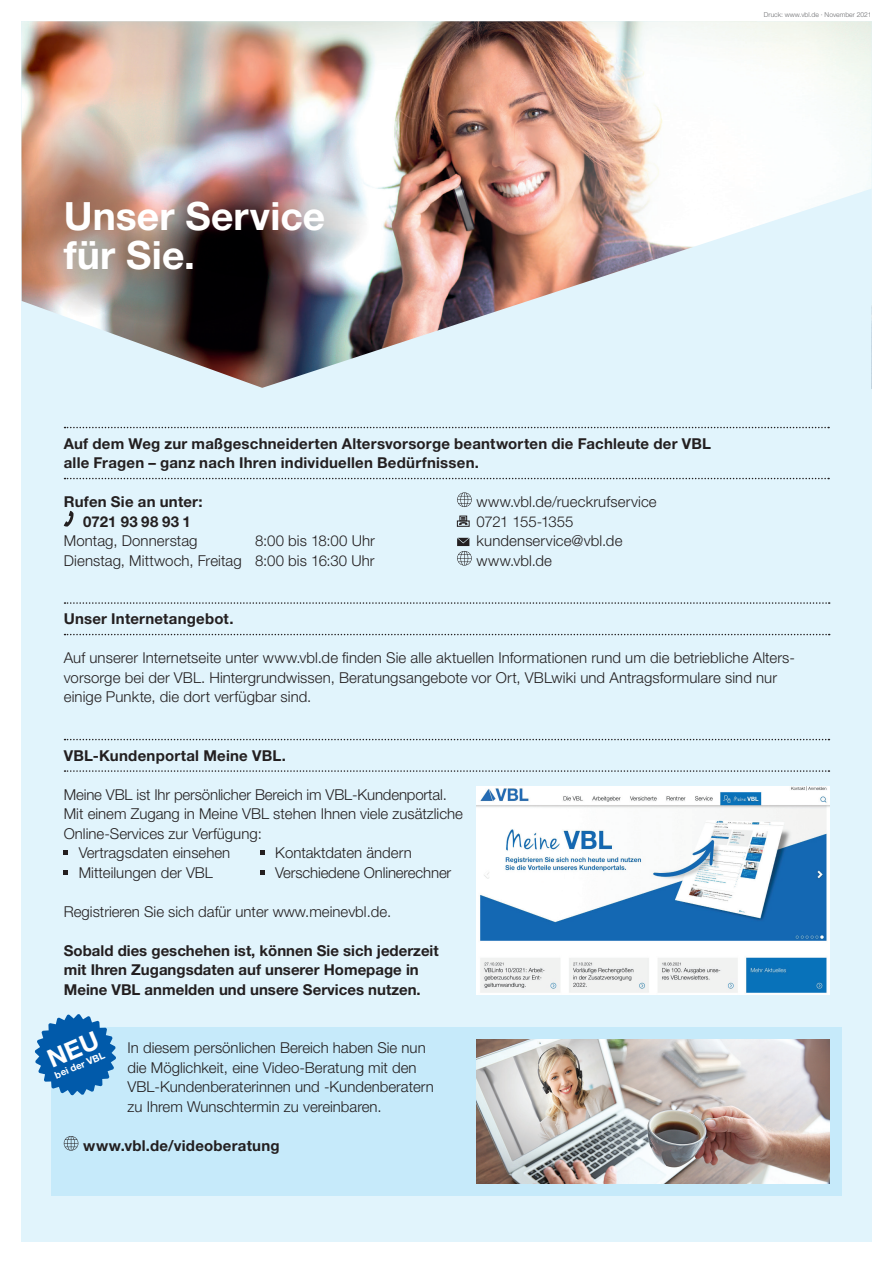
<style>
.page{position:relative;width:893px;height:1263px;background:#fff}
.page>*{position:absolute;margin:0;border:0;box-sizing:border-box;transform-origin:0 0}
.t1{font:700 39px/39px "Helvetica Neue LT Pro";letter-spacing:.005em;color:#fff}
.t2{font:300 15px/19.5px "Helvetica Neue LT Pro";color:#231f20}
.t3{font:700 15px/19.5px "Helvetica Neue LT Pro";letter-spacing:.01em;color:#231f20}
.t4{font:700 9.75px "Helvetica Neue LT Pro";color:#fff}
.t5{font:300 6.75px "Helvetica Neue LT Pro";color:#6c6d70}
</style>
<div class="page">
<div style="left:21px;top:21px;width:851px;height:1221px;background:#e1f4fc"></div>
<img style="left:21px;top:21px;width:642px;height:353px">
<img style="left:663px;top:21px;width:209px;height:168px">
<svg style="left:222px;top:189px;width:650px;height:377px"></svg>
<div style="left:51px;top:1027px;width:791px;height:169px;background:#c6eafa"></div>
<svg style="left:64px;top:511px;width:10px;height:15px"></svg>
<svg style="left:65px;top:634px;width:765px;height:1px"></svg>
<svg style="left:65px;top:602px;width:765px;height:2px"></svg>
<svg style="left:65px;top:770px;width:764px;height:2px"></svg>
<svg style="left:65px;top:739px;width:764px;height:1px"></svg>
<svg style="left:64px;top:851px;width:4px;height:4px"></svg>
<svg style="left:260px;top:851px;width:5px;height:4px"></svg>
<svg style="left:64px;top:870px;width:4px;height:4px"></svg>
<svg style="left:260px;top:870px;width:5px;height:4px"></svg>
<svg style="left:64px;top:1136px;width:14px;height:14px"></svg>
<svg style="left:65px;top:478px;width:764px;height:1px"></svg>
<svg style="left:65px;top:427px;width:764px;height:1px"></svg>
<svg style="left:27px;top:103px;width:118px;height:215px;background:#c59f8d"></svg>
<img style="left:156px;top:175px;width:214px;height:103px;border-radius:50%">
<svg style="left:64px;top:221px;width:214px;height:103px;background:#59514c"></svg>
<svg style="left:457px;top:492px;width:15px;height:15px"></svg>
<svg style="left:457px;top:516px;width:13px;height:11px"></svg>
<svg style="left:457px;top:538px;width:15px;height:27px"></svg>
<img style="left:476px;top:786px;width:353px;height:209px">
<img style="left:476px;top:1040px;width:353px;height:143px">
<svg style="left:35px;top:1014px;width:81px;height:81px"></svg>
<p class="t5" style="left:764px;top:10px;width:109px">Druck: www.vbl.de · November 2021</p>
<h1 class="t1" style="left:64px;top:196px;width:263px">Unser Service für Sie.</h1>
<p class="t3" style="left:64px;top:433px;width:649px">Auf dem Weg zur maßgeschneiderten Altersvorsorge beantworten die Fachleute der VBL alle Fragen – ganz nach Ihren individuellen Bedürfnissen.</p>
<p class="t3" style="left:64px;top:491px;width:140px;text-align:center">Rufen Sie an unter:<br>0721 93 98 93 1</p>
<p class="t2" style="left:64px;top:531px;width:135px">Montag, Donnerstag</p>
<p class="t2" style="left:64px;top:531px;width:313px;text-align:right">8:00 bis 18:00 Uhr<br>Dienstag, Mittwoch, Freitag 8:00 bis 16:30 Uhr</p>
<p class="t2" style="left:477px;top:492px;width:182px">www.vbl.de/rueckrufservice<br>0721 155-1355 kundenservice@vbl.de www.vbl.de</p>
<p class="t3" style="left:64px;top:608px;width:171px">Unser Internetangebot.</p>
<p class="t2" style="left:64px;top:648px;width:733px">Auf unserer Internetseite unter www.vbl.de finden Sie alle aktuellen Informationen rund um die betriebliche Alters&shy;vorsorge bei der VBL. Hintergrundwissen, Beratungsangebote vor Ort, VBLwiki und Antragsformulare sind nur einige Punkte, die dort verfügbar sind.</p>
<p class="t3" style="left:64px;top:745px;width:224px">VBL-Kundenportal Meine VBL.</p>
<p class="t2" style="left:64px;top:784px;width:385px">Meine VBL ist Ihr persönlicher Bereich im VBL-Kundenportal.</p>
<p class="t2" style="left:64px;top:804px;width:401px">Mit einem Zugang in Meine VBL stehen Ihnen viele zusätzliche</p>
<p class="t2" style="left:64px;top:823px;width:200px">Online-Services zur Verfügung:</p>
<p class="t2" style="left:79px;top:843px;width:153px">Vertragsdaten einsehen</p>
<p class="t2" style="left:275px;top:843px;width:138px">Kontaktdaten ändern</p>
<p class="t2" style="left:79px;top:862px;width:136px">Mitteilungen der VBL</p>
<p class="t2" style="left:275px;top:862px;width:178px">Verschiedene Onlinerechner</p>
<p class="t2" style="left:64px;top:901px;width:329px">Registrieren Sie sich dafür unter www.meinevbl.de.</p>
<p class="t3" style="left:64px;top:940px;width:376px">Sobald dies geschehen ist, können Sie sich jederzeit mit Ihren Zugangsdaten auf unserer Homepage in<br>Meine VBL anmelden und unsere Services nutzen.</p>
<p class="t2" style="left:128px;top:1038px;width:308px">In diesem persönlichen Bereich haben Sie nun die Möglichkeit, eine Video-Beratung mit den VBL-Kundenberaterinnen und -Kundenberatern zu Ihrem Wunschtermin zu vereinbaren.</p>
<p class="t3" style="left:83px;top:1135px;width:198px">www.vbl.de/videoberatung</p>
<p class="t4" style="left:53px;top:1070px;width:55px;rotate:-23deg">bei der VBL</p>
</div>
